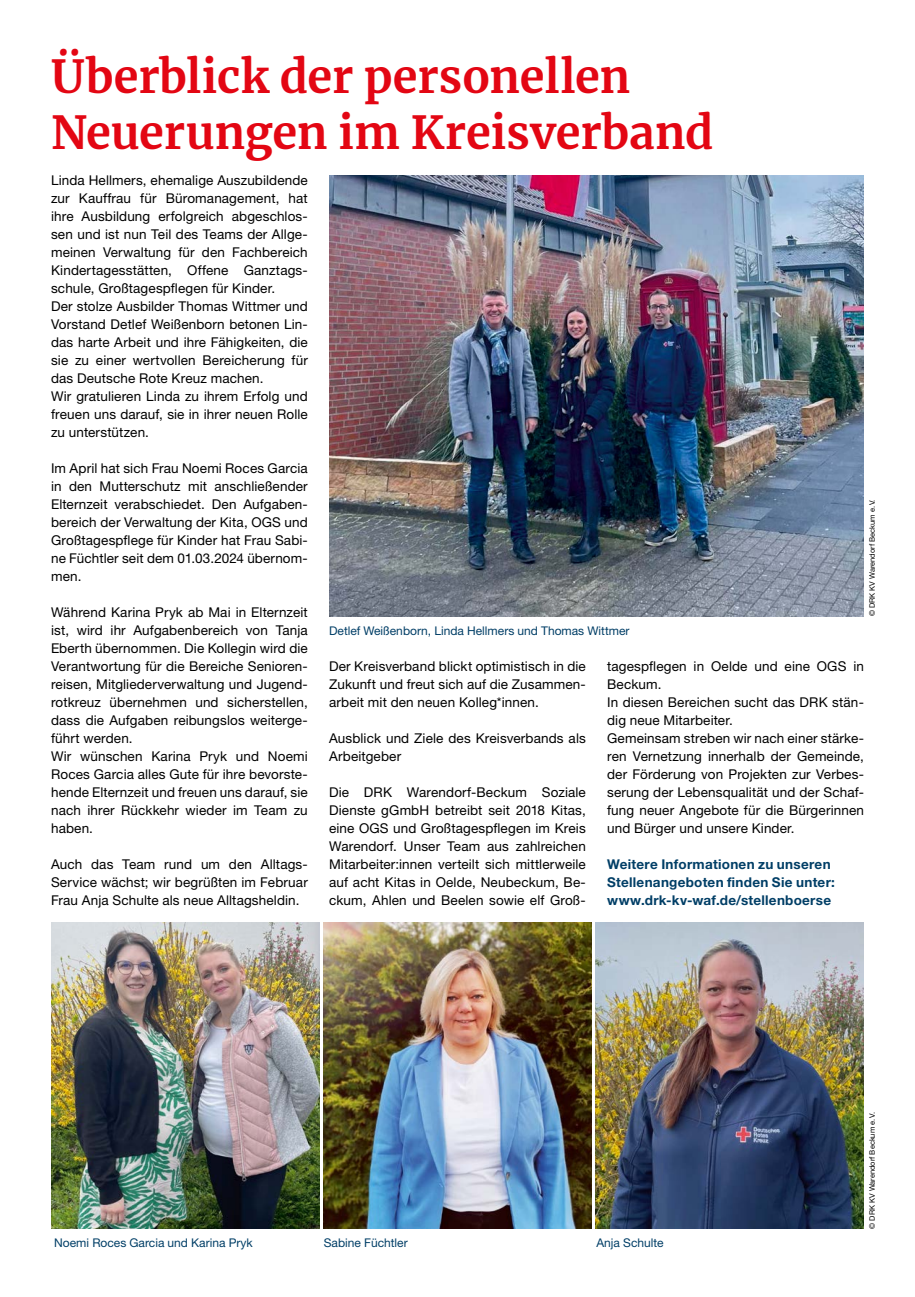
<style>
.page{position:relative;width:915px;height:1297px;background:#fff}
.page>*{position:absolute;margin:0;border:0;box-sizing:border-box;transform-origin:0 0}
.MGB_Headline{font:700 45px/55.5px "Merriweather";letter-spacing:-.005em;color:#e30613}
.MGB_Copy{font:13.5px/18px "Helvetica Neue LT Pro";letter-spacing:.01em;color:#000;text-align:justify}
.MGB_Info{font:700 13.5px/18px "Helvetica Neue LT Pro";letter-spacing:.02em;color:#003e66}
.MGB_BU{font:12px "Helvetica Neue LT Pro";color:#003e66}
.MGB_Fotocredits{font:7.5px "Helvetica Neue LT Pro";color:#000}
</style>
<div class="page">
<img style="left:329px;top:175px;width:534px;height:442px">
<img style="left:51px;top:923px;width:268px;height:306px">
<img style="left:323px;top:923px;width:268px;height:306px">
<img style="left:595px;top:923px;width:268px;height:306px">
<p class="MGB_Headline" style="left:51px;top:48px;width:663px">Überblick der personellen<br>Neuerungen im Kreisverband</p>
<p class="MGB_Copy" style="left:51px;top:170px;width:258px">Linda Hellmers, ehemalige Auszubildende zur Kauffrau für Büromanagement, hat ihre Ausbildung erfolgreich abgeschlos&shy;sen und ist nun Teil des Teams der Allge&shy;meinen Verwaltung für den Fachbereich Kindertagesstätten, Offene Ganztags&shy;schule, Großtagespflegen für Kinder.</p>
<p class="MGB_Copy" style="left:51px;top:296px;width:258px">Der stolze Ausbilder Thomas Wittmer und Vorstand Detlef Weißenborn betonen Lin&shy;das harte Arbeit und ihre Fähigkeiten, die sie zu einer wertvollen Bereicherung für das Deutsche Rote Kreuz machen.</p>
<p class="MGB_Copy" style="left:51px;top:386px;width:258px">Wir gratulieren Linda zu ihrem Erfolg und freuen uns darauf, sie in ihrer neuen Rolle zu unterstützen.</p>
<p class="MGB_Copy" style="left:51px;top:458px;width:258px">Im April hat sich Frau Noemi Roces Garcia in den Mutterschutz mit anschließender Elternzeit verabschiedet. Den Aufgaben&shy;bereich der Verwaltung der Kita, OGS und Großtagespflege für Kinder hat Frau Sabi&shy;ne Füchtler seit dem 01.03.2024 übernom&shy;men.</p>
<p class="MGB_Copy" style="left:51px;top:602px;width:258px">Während Karina Pryk ab Mai in Elternzeit ist, wird ihr Aufgabenbereich von Tanja Eberth übernommen. Die Kollegin wird die Verantwortung für die Bereiche Senioren&shy;reisen, Mitgliederverwaltung und Jugend&shy;rotkreuz übernehmen und sicherstellen, dass die Aufgaben reibungslos weiterge&shy;führt werden.</p>
<p class="MGB_Copy" style="left:51px;top:746px;width:258px">Wir wünschen Karina Pryk und Noemi Roces Garcia alles Gute für ihre bevorste&shy;hende Elternzeit und freuen uns darauf, sie nach ihrer Rückkehr wieder im Team zu haben.</p>
<p class="MGB_Copy" style="left:51px;top:854px;width:258px">Auch das Team rund um den Alltags-Service wächst; wir begrüßten im Februar Frau Anja Schulte als neue Alltagsheldin.</p>
<p class="MGB_Fotocredits" style="left:867px;top:616px;width:118px;rotate:-90deg">© DRK KV Warendorf Beckum e.V.</p>
<p class="MGB_BU" style="left:329px;top:623px;width:302px">Detlef Weißenborn, Linda Hellmers und Thomas Wittmer</p>
<p class="MGB_Copy" style="left:607px;top:656px;width:258px">tagespflegen in Oelde und eine OGS in<br>Beckum.</p>
<p class="MGB_Copy" style="left:607px;top:692px;width:258px">In diesen Bereichen sucht das DRK stän&shy;dig neue Mitarbeiter.</p>
<p class="MGB_Copy" style="left:607px;top:728px;width:258px">Gemeinsam streben wir nach einer stärke&shy;ren Vernetzung innerhalb der Gemeinde, der Förderung von Projekten zur Verbes&shy;serung der Lebensqualität und der Schaf&shy;fung neuer Angebote für die Bürgerinnen und Bürger und unsere Kinder.</p>
<p class="MGB_Info" style="left:607px;top:854px;width:229px">Weitere Informationen zu unseren<br>Stellenangeboten finden Sie unter: www.drk-kv-waf.de/stellenboerse</p>
<p class="MGB_Copy" style="left:329px;top:656px;width:258px">Der Kreisverband blickt optimistisch in die Zukunft und freut sich auf die Zusammen&shy;arbeit mit den neuen Kolleg*innen.</p>
<p class="MGB_Copy" style="left:329px;top:728px;width:258px">Ausblick und Ziele des Kreisverbands als<br>Arbeitgeber</p>
<p class="MGB_Copy" style="left:329px;top:782px;width:258px">Die DRK Warendorf-Beckum Soziale Dienste gGmbH betreibt seit 2018 Kitas, eine OGS und Großtagespflegen im Kreis Warendorf. Unser Team aus zahlreichen Mitarbeiter:innen verteilt sich mittlerweile auf acht Kitas in Oelde, Neubeckum, Be&shy;ckum, Ahlen und Beelen sowie elf Groß-</p>
<p class="MGB_BU" style="left:54px;top:1235px;width:200px">Noemi Roces Garcia und Karina Pryk</p>
<p class="MGB_BU" style="left:324px;top:1235px;width:85px">Sabine Füchtler</p>
<p class="MGB_BU" style="left:596px;top:1235px;width:69px">Anja Schulte</p>
<p class="MGB_Fotocredits" style="left:867px;top:1229px;width:118px;rotate:-90deg">© DRK KV Warendorf Beckum e.V.</p>
</div>
